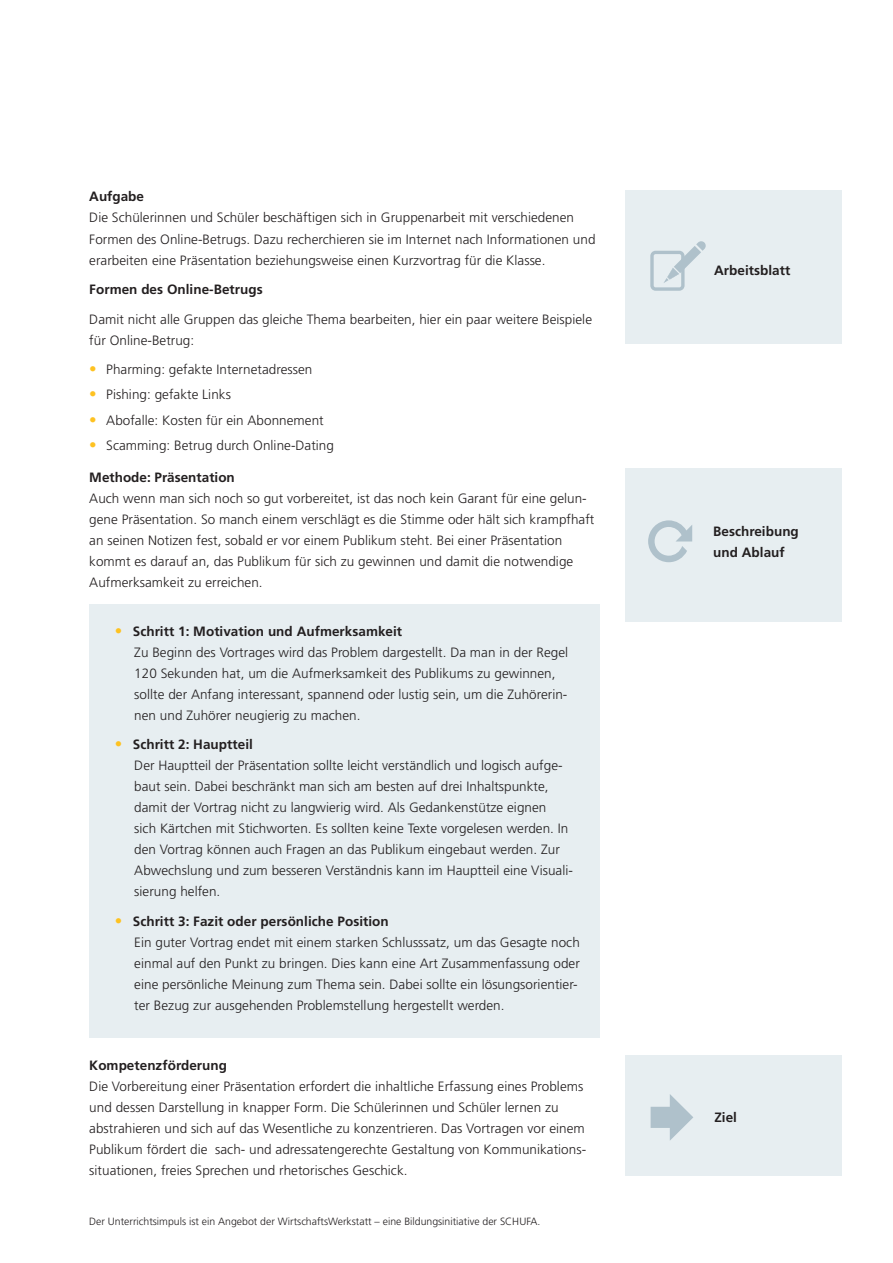
<style>
.page{position:relative;width:893px;height:1263px;background:#fff}
.page>*{position:absolute;margin:0;border:0;box-sizing:border-box;transform-origin:0 0}
.t1{font:300 13.5px/21px "Frutiger LT Std";letter-spacing:.005em;color:#231f20}
.t2{font:700 13.5px/21px "Frutiger LT Std";letter-spacing:.005em;color:#231f20}
.t3{font:300 10.5px "Frutiger LT Std";color:#231f20}
.s1{font-size:15px;color:#fec221}
.s2{font-weight:700}
</style>
<div class="page">
<div style="left:625px;top:190px;width:217px;height:153px;background:#e7eef1"></div>
<svg style="left:650px;top:241px;width:56px;height:50px"></svg>
<div style="left:625px;top:468px;width:217px;height:153px;background:#e7eef1"></div>
<svg style="left:648px;top:520px;width:44px;height:42px"></svg>
<div style="left:89px;top:604px;width:511px;height:433px;background:#e7eef1"></div>
<div style="left:625px;top:1056px;width:217px;height:120px;background:#e7eef1"></div>
<svg style="left:651px;top:1094px;width:42px;height:46px"></svg>
<p class="t2" style="left:89px;top:186px;width:56px">Aufgabe</p>
<p class="t1" style="left:89px;top:208px;width:508px">Die Schülerinnen und Schüler beschäftigen sich in Gruppenarbeit mit verschiedenen<br>Formen des Online-Betrugs. Dazu recherchieren sie im Internet nach Informationen und erarbeiten eine Präsentation beziehungsweise einen Kurzvortrag für die Klasse.</p>
<p class="t2" style="left:89px;top:279px;width:175px">Formen des Online-Betrugs</p>
<p class="t1" style="left:89px;top:309px;width:504px">Damit nicht alle Gruppen das gleiche Thema bearbeiten, hier ein paar weitere Beispiele für Online-Betrug:</p>
<p class="t1" style="left:89px;top:359px;width:225px"><span class="s1">•</span> Pharming: gefakte Internetadressen</p>
<p class="t1" style="left:89px;top:384px;width:143px"><span class="s1">•</span> Pishing: gefakte Links</p>
<p class="t1" style="left:89px;top:410px;width:236px"><span class="s1">•</span> Abofalle: Kosten für ein Abonnement</p>
<p class="t1" style="left:89px;top:435px;width:246px"><span class="s1">•</span> Scamming: Betrug durch Online-Dating</p>
<p class="t2" style="left:89px;top:467px;width:147px">Methode: Präsentation</p>
<p class="t1" style="left:89px;top:488px;width:507px">Auch wenn man sich noch so gut vorbereitet, ist das noch kein Garant für eine gelun&shy;gene Präsentation. So manch einem verschlägt es die Stimme oder hält sich krampfhaft an seinen Notizen fest, sobald er vor einem Publikum steht. Bei einer Präsentation kommt es darauf an, das Publikum für sich zu gewinnen und damit die notwendige Aufmerksamkeit zu erreichen.</p>
<p class="t1" style="left:134px;top:621px;width:435px;text-indent:-19px"><span class="s1">•</span> <span class="s2">Schritt 1: Motivation und Aufmerksamkeit<br></span>Zu Beginn des Vortrages wird das Problem dargestellt. Da man in der Regel 120 Sekunden hat, um die Aufmerksamkeit des Publikums zu gewinnen, sollte der Anfang interessant, spannend oder lustig sein, um die Zuhörerin&shy;nen und Zuhörer neugierig zu machen.</p>
<p class="t1" style="left:134px;top:734px;width:440px;text-indent:-19px"><span class="s1">•</span> <span class="s2">Schritt 2: Hauptteil<br></span>Der Hauptteil der Präsentation sollte leicht verständlich und logisch aufge&shy;baut sein. Dabei beschränkt man sich am besten auf drei Inhaltspunkte, damit der Vortrag nicht zu langwierig wird. Als Gedankenstütze eignen<br>sich Kärtchen mit Stichworten. Es sollten keine Texte vorgelesen werden. In den Vortrag können auch Fragen an das Publikum eingebaut werden. Zur Abwechslung und zum besseren Verständnis kann im Hauptteil eine Visuali&shy;sierung helfen.</p>
<p class="t1" style="left:134px;top:911px;width:447px;text-indent:-19px"><span class="s1">•</span> <span class="s2">Schritt 3: Fazit oder persönliche Position<br></span>Ein guter Vortrag endet mit einem starken Schlusssatz, um das Gesagte noch einmal auf den Punkt zu bringen. Dies kann eine Art Zusammenfassung oder eine persönliche Meinung zum Thema sein. Dabei sollte ein lösungsorientier&shy;ter Bezug zur ausgehenden Problemstellung hergestellt werden.</p>
<p class="t2" style="left:89px;top:1055px;width:139px">Kompetenzförderung</p>
<p class="t1" style="left:89px;top:1076px;width:498px">Die Vorbereitung einer Präsentation erfordert die inhaltliche Erfassung eines Problems und dessen Darstellung in knapper Form. Die Schülerinnen und Schüler lernen zu abstrahieren und sich auf das Wesentliche zu konzentrieren. Das Vortragen vor einem Publikum fördert die sach- und adressatengerechte Gestaltung von Kommunikations&shy;situationen, freies Sprechen und rhetorisches Geschick.</p>
<p class="t3" style="left:89px;top:1215px;width:453px">Der Unterrichtsimpuls ist ein Angebot der WirtschaftsWerkstatt – eine Bildungsinitiative der SCHUFA.</p>
<p class="t2" style="left:714px;top:260px;width:78px">Arbeitsblatt</p>
<p class="t2" style="left:713px;top:521px;width:87px">Beschreibung und Ablauf</p>
<p class="t2" style="left:714px;top:1107px;width:24px">Ziel</p>
</div>
